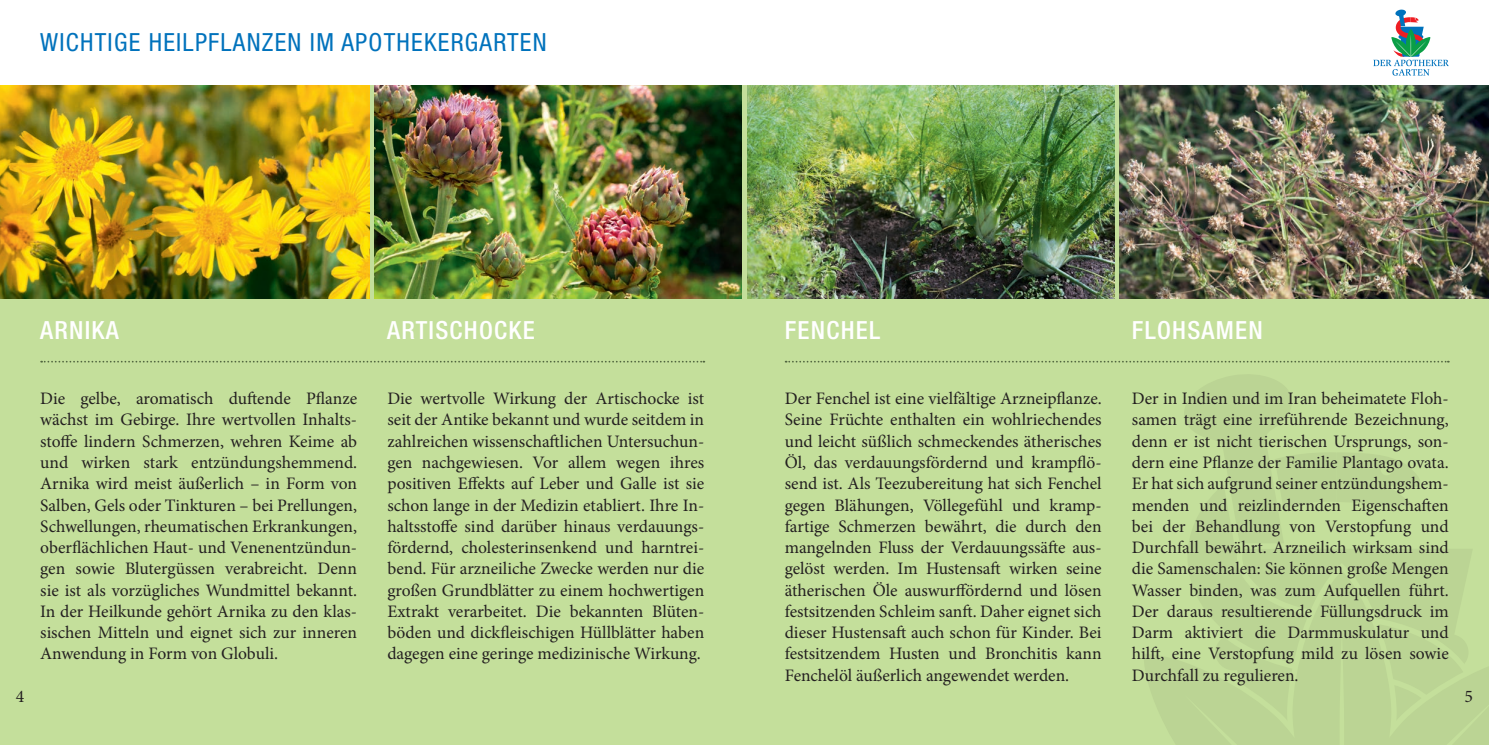
<style>
.page{position:relative;width:1489px;height:745px;background:#fff}
.page>*{position:absolute;margin:0;border:0;box-sizing:border-box;transform-origin:0 0}
.t1{font:condensed 25px "Helvetica Neue LT";letter-spacing:.05em;color:#0072bc}
.t2{font:500 condensed 25px "Helvetica Neue LT";letter-spacing:.05em;color:#fff}
.t3{font:17.75px "Minion Pro";color:#231f20}
.t4{font:17.5px/21.2px "Minion Pro";color:#231f20;text-align:justify}
</style>
<div class="page">
<div style="left:0;top:85px;width:744px;height:659px;background:#c4df9b"></div>
<svg style="left:41px;top:360px;width:663px;height:2px"></svg>
<img style="left:375px;top:85px;width:367px;height:213px">
<img style="left:0;top:85px;width:370px;height:213px">
<div style="left:744px;top:85px;width:744px;height:659px;background:#c4df9b"></div>
<div style="left:1188px;top:549px;width:284px;height:10px;background:#bbd494"></div>
<svg style="left:1144px;top:559px;width:344px;height:185px"></svg>
<img style="left:1119px;top:85px;width:369px;height:213px">
<img style="left:747px;top:85px;width:367px;height:213px">
<svg style="left:785px;top:360px;width:663px;height:192px"></svg>
<svg style="left:1373px;top:9px;width:75px;height:67px"></svg>
<h1 class="t1" style="left:40px;top:28px;width:508px">WICHTIGE HEILPFLANZEN IM APOTHEKERGARTEN</h1>
<h1 class="t2" style="left:40px;top:315px;width:80px">ARNIKA</h1>
<p class="t3" style="left:16px;top:684px;width:10px">4</p>
<p class="t4" style="left:40px;top:388px;width:318px">Die gelbe, aromatisch duftende Pflanze wächst im Gebirge. Ihre wertvollen Inhalts&shy;stoffe lindern Schmerzen, wehren Keime ab und wirken stark entzündungshemmend.<br>Arnika wird meist äußerlich – in Form von Salben, Gels oder Tinkturen – bei Prellungen, Schwellungen, rheumatischen Erkrankungen, oberflächlichen Haut- und Venenentzündun&shy;gen sowie Blutergüssen verabreicht. Denn sie ist als vorzügliches Wundmittel bekannt.<br>In der Heilkunde gehört Arnika zu den klas&shy;sischen Mitteln und eignet sich zur inneren Anwendung in Form von Globuli.</p>
<h1 class="t2" style="left:387px;top:315px;width:149px">ARTISCHOCKE</h1>
<p class="t4" style="left:387px;top:388px;width:318px">Die wertvolle Wirkung der Artischocke ist seit der Antike bekannt und wurde seitdem in zahlreichen wissenschaftlichen Untersuchun&shy;gen nachgewiesen. Vor allem wegen ihres positiven Effekts auf Leber und Galle ist sie schon lange in der Medizin etabliert. Ihre In&shy;haltsstoffe sind darüber hinaus verdauungs&shy;fördernd, cholesterinsenkend und harntrei&shy;bend. Für arzneiliche Zwecke werden nur die großen Grundblätter zu einem hochwertigen Extrakt verarbeitet. Die bekannten Blüten&shy;böden und dickfleischigen Hüllblätter haben dagegen eine geringe medizinische Wirkung.</p>
<h1 class="t2" style="left:784px;top:315px;width:97px">FENCHEL</h1>
<p class="t4" style="left:784px;top:388px;width:318px">Der Fenchel ist eine vielfältige Arzneipflanze.<br>Seine Früchte enthalten ein wohlriechendes und leicht süßlich schmeckendes ätherisches Öl, das verdauungsfördernd und krampflö&shy;send ist. Als Teezubereitung hat sich Fenchel gegen Blähungen, Völlegefühl und kramp&shy;fartige Schmerzen bewährt, die durch den mangelnden Fluss der Verdauungssäfte aus&shy;gelöst werden. Im Hustensaft wirken seine ätherischen Öle auswurffördernd und lösen festsitzenden Schleim sanft. Daher eignet sich dieser Hustensaft auch schon für Kinder. Bei festsitzendem Husten und Bronchitis kann Fenchelöl äußerlich angewendet werden.</p>
<h1 class="t2" style="left:1131px;top:315px;width:132px">FLOHSAMEN</h1>
<p class="t4" style="left:1131px;top:388px;width:318px">Der in Indien und im Iran beheimatete Floh&shy;samen trägt eine irreführende Bezeichnung, denn er ist nicht tierischen Ursprungs, son&shy;dern eine Pflanze der Familie Plantago ovata.<br>Er hat sich aufgrund seiner entzündungshem&shy;menden und reizlindernden Eigenschaften bei der Behandlung von Verstopfung und Durchfall bewährt. Arzneilich wirksam sind die Samenschalen: Sie können große Mengen Wasser binden, was zum Aufquellen führt.<br>Der daraus resultierende Füllungsdruck im Darm aktiviert die Darmmuskulatur und hilft, eine Verstopfung mild zu lösen sowie Durchfall zu regulieren.</p>
<p class="t3" style="left:1464px;top:684px;width:10px">5</p>
</div>
